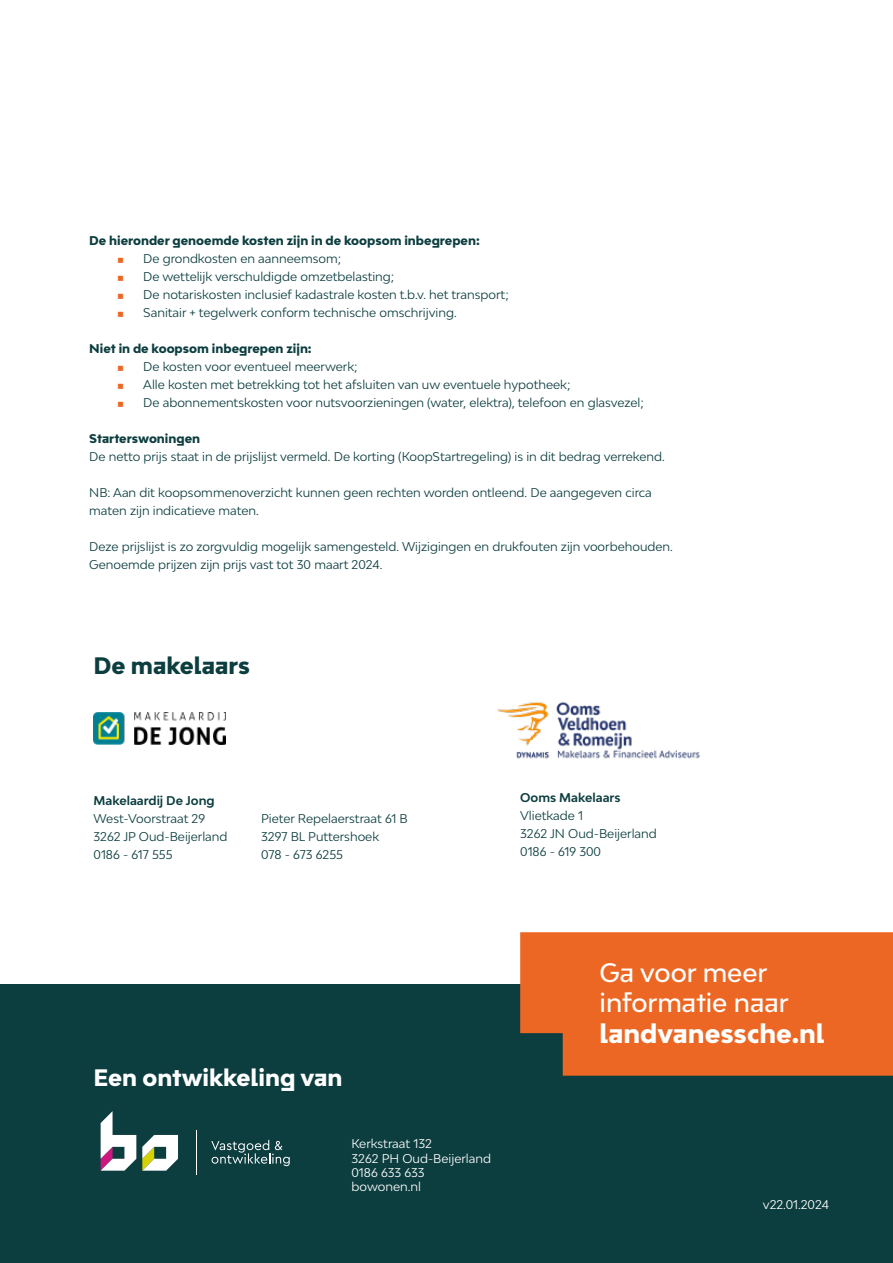
<style>
.page{position:relative;width:893px;height:1263px;background:#fff}
.page>*{position:absolute;margin:0;border:0;box-sizing:border-box;transform-origin:0 0}
.t1{font:500 25.2px/30.3px "Bw Modelica SS02";color:#fff}
.t2{font:800 25.2px "Bw Modelica SS02";color:#fff}
.t3{font:800 22.5px "Bw Modelica SS02";color:#fff}
.t4{font:800 22.5px "Bw Modelica SS02";color:#0c3d3f}
.t5{font:12px/18px "Bw Modelica";color:#0c3d3f}
.t6{font:800 12px "Bw Modelica SS02";color:#0c3d3f}
.t7{font:12px/14.4px "Bw Modelica";color:#fff}
.t8{font:700 12px "Bw Modelica";color:#0c3d3f}
</style>
<div class="page">
<div style="left:0;top:984px;width:893px;height:279px;background:#0c3d3f"></div>
<svg style="left:211px;top:1140px;width:79px;height:26px"></svg>
<hr style="left:196px;top:1131px;width:1px;height:44px;background:#fff">
<svg style="left:101px;top:1111px;width:35px;height:60px"></svg>
<svg style="left:142px;top:1135px;width:36px;height:36px"></svg>
<div style="left:520px;top:932px;width:373px;height:144px;background:#ec6723"></div>
<img style="left:497px;top:701px;width:203px;height:58px">
<img style="left:94px;top:712px;width:131px;height:32px">
<p class="t6" style="left:89px;top:233px;width:392px">De hieronder genoemde kosten zijn in de koopsom inbegrepen:</p>
<p class="t5" style="left:143px;top:249px;width:367px">De grondkosten en aanneemsom;<br>De wettelijk verschuldigde omzetbelasting;<br>De notariskosten inclusief kadastrale kosten t.b.v. het transport; Sanitair + tegelwerk conform technische omschrijving.</p>
<p class="t6" style="left:89px;top:341px;width:224px">Niet in de koopsom inbegrepen zijn:</p>
<p class="t5" style="left:143px;top:357px;width:502px">De kosten voor eventueel meerwerk;<br>Alle kosten met betrekking tot het afsluiten van uw eventuele hypotheek;<br>De abonnementskosten voor nutsvoorzieningen (water, elektra), telefoon en glasvezel;</p>
<p class="t6" style="left:89px;top:431px;width:112px">Starterswoningen</p>
<p class="t5" style="left:89px;top:447px;width:577px">De netto prijs staat in de prijslijst vermeld. De korting (KoopStartregeling) is in dit bedrag verrekend.</p>
<p class="t5" style="left:89px;top:483px;width:564px">NB: Aan dit koopsommenoverzicht kunnen geen rechten worden ontleend. De aangegeven circa maten zijn indicatieve maten.</p>
<p class="t5" style="left:89px;top:537px;width:585px">Deze prijslijst is zo zorgvuldig mogelijk samengesteld. Wijzigingen en drukfouten zijn voorbehouden.<br>Genoemde prijzen zijn prijs vast tot 30 maart 2024.</p>
<h2 class="t4" style="left:94px;top:651px;width:158px">De makelaars</h2>
<p class="t8" style="left:94px;top:793px;width:123px">Makelaardij De Jong</p>
<p class="t5" style="left:94px;top:809px;width:135px">West-Voorstraat 29<br>3262 JP Oud-Beijerland<br>0186 - 617 555</p>
<p class="t5" style="left:261px;top:809px;width:148px">Pieter Repelaerstraat 61 B<br>3297 BL Puttershoek<br>078 - 673 6255</p>
<p class="t8" style="left:520px;top:789px;width:102px">Ooms Makelaars</p>
<p class="t5" style="left:520px;top:806px;width:138px">Vlietkade 1<br>3262 JN Oud-Beijerland<br>0186 - 619 300</p>
<h2 class="t3" style="left:94px;top:1063px;width:250px">Een ontwikkeling van</h2>
<p class="t7" style="left:351px;top:1136px;width:141px">Kerkstraat 132<br>3262 PH Oud-Beijerland<br>0186 633 633 bowonen.nl</p>
<h1 class="t1" style="left:600px;top:957px;width:191px">Ga voor meer informatie naar</h1>
<h1 class="t2" style="left:600px;top:1017px;width:227px">landvanessche.nl</h1>
<p class="t7" style="left:763px;top:1196px;width:68px">v22.01.2024</p>
</div>
